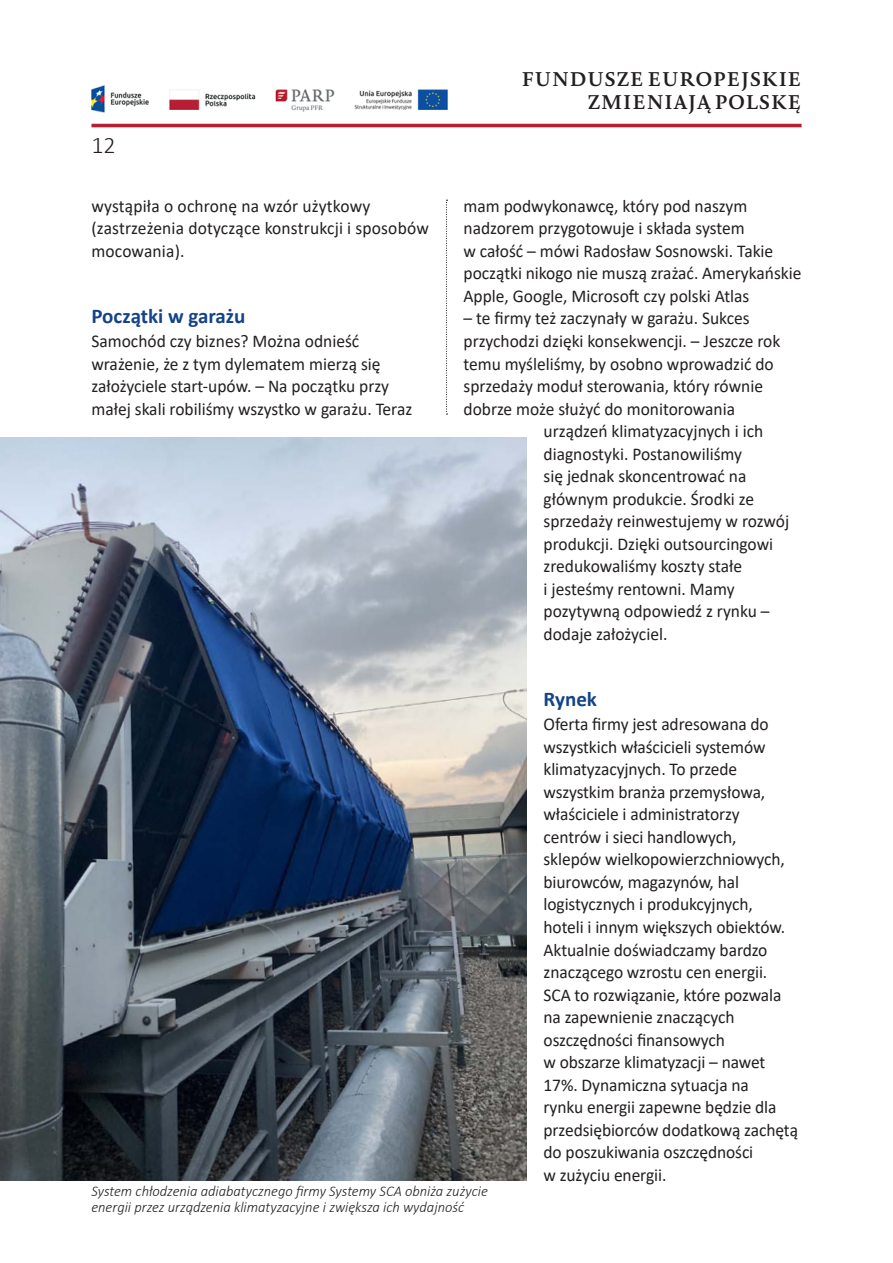
<style>
.page{position:relative;width:893px;height:1263px;background:#fff}
.page>*{position:absolute;margin:0;border:0;box-sizing:border-box;transform-origin:0 0}
.t1{font:300 24px "Calibri";color:#231f20}
.SRODTYTUL_ARTYKUL{font:700 21px "Calibri";color:#144387}
.t2{font:600 19.5px/23.4px "Novel Pro";letter-spacing:.01em;color:#231f20;text-align:right}
.SRODTYTUL_ARTYKUL-2{font:18px/22.5px "Calibri";letter-spacing:-.005em;color:#231f20}
.podpis_foto{font:italic 300 15px/16.5px "Calibri";color:#231f20}
</style>
<div class="page">
<hr style="left:91px;top:124px;width:710px;height:3px;background:#b41f32">
<img style="left:91px;top:85px;width:357px;height:28px">
<img style="left:0;top:437px;width:526px;height:744px">
<svg style="left:446px;top:200px;width:1px;height:215px"></svg>
<h1 class="t1" style="left:91px;top:130px;width:26px">12</h1>
<p class="SRODTYTUL_ARTYKUL-2" style="left:91px;top:194px;width:339px">wystąpiła o ochronę na wzór użytkowy (zastrzeżenia dotyczące konstrukcji i sposobów mocowania).</p>
<p class="SRODTYTUL_ARTYKUL" style="left:91px;top:301px;width:155px">Początki w garażu</p>
<p class="SRODTYTUL_ARTYKUL-2" style="left:91px;top:329px;width:322px">Samochód czy biznes? Można odnieść wrażenie, że z tym dylematem mierzą się założyciele start-upów. – Na początku przy małej skali robiliśmy wszystko w garażu. Teraz</p>
<p class="t2" style="left:521px;top:66px;width:282px">FUNDUSZE EUROPEJSKIE<br>ZMIENIAJĄ POLSKĘ</p>
<p class="SRODTYTUL_ARTYKUL-2" style="left:463px;top:194px;width:339px">mam podwykonawcę, który pod naszym nadzorem przygotowuje i składa system<br>w całość – mówi Radosław Sosnowski. Takie początki nikogo nie muszą zrażać. Amerykańskie Apple, Google, Microsoft czy polski Atlas</p>
<p class="SRODTYTUL_ARTYKUL-2" style="left:463px;top:307px;width:288px">– te firmy też zaczynały w garażu. Sukces</p>
<p class="SRODTYTUL_ARTYKUL-2" style="left:463px;top:329px;width:318px">przychodzi dzięki konsekwencji. – Jeszcze rok</p>
<p class="SRODTYTUL_ARTYKUL-2" style="left:463px;top:352px;width:312px">temu myśleliśmy, by osobno wprowadzić do</p>
<p class="SRODTYTUL_ARTYKUL-2" style="left:463px;top:374px;width:301px">sprzedaży moduł sterowania, który równie</p>
<p class="SRODTYTUL_ARTYKUL-2" style="left:463px;top:397px;width:273px">dobrze może służyć do monitorowania</p>
<p class="SRODTYTUL_ARTYKUL-2" style="left:544px;top:419px;width:221px">urządzeń klimatyzacyjnych i ich</p>
<p class="SRODTYTUL_ARTYKUL-2" style="left:544px;top:442px;width:200px">diagnostyki. Postanowiliśmy</p>
<p class="SRODTYTUL_ARTYKUL-2" style="left:544px;top:464px;width:204px">się jednak skoncentrować na</p>
<p class="SRODTYTUL_ARTYKUL-2" style="left:544px;top:487px;width:212px">głównym produkcie. Środki ze</p>
<p class="SRODTYTUL_ARTYKUL-2" style="left:544px;top:510px;width:247px">sprzedaży reinwestujemy w rozwój</p>
<p class="SRODTYTUL_ARTYKUL-2" style="left:544px;top:532px;width:231px">produkcji. Dzięki outsourcingowi</p>
<p class="SRODTYTUL_ARTYKUL-2" style="left:544px;top:555px;width:200px">zredukowaliśmy koszty stałe</p>
<p class="SRODTYTUL_ARTYKUL-2" style="left:544px;top:577px;width:193px">i jesteśmy rentowni. Mamy</p>
<p class="SRODTYTUL_ARTYKUL-2" style="left:544px;top:600px;width:228px">pozytywną odpowiedź z rynku –</p>
<p class="SRODTYTUL_ARTYKUL-2" style="left:544px;top:622px;width:125px">dodaje założyciel.</p>
<p class="podpis_foto" style="left:91px;top:1182px;width:398px">System chłodzenia adiabatycznego firmy Systemy SCA obniża zużycie energii przez urządzenia klimatyzacyjne i zwiększa ich wydajność</p>
<p class="SRODTYTUL_ARTYKUL" style="left:544px;top:684px;width:55px">Rynek</p>
<p class="SRODTYTUL_ARTYKUL-2" style="left:544px;top:712px;width:256px">Oferta firmy jest adresowana do wszystkich właścicieli systemów klimatyzacyjnych. To przede wszystkim branża przemysłowa, właściciele i administratorzy centrów i sieci handlowych, sklepów wielkopowierzchniowych, biurowców, magazynów, hal logistycznych i produkcyjnych,<br>hoteli i innym większych obiektów.<br>Aktualnie doświadczamy bardzo znaczącego wzrostu cen energii.<br>SCA to rozwiązanie, które pozwala na zapewnienie znaczących oszczędności finansowych<br>w obszarze klimatyzacji – nawet<br>17%. Dynamiczna sytuacja na<br>rynku energii zapewne będzie dla przedsiębiorców dodatkową zachętą do poszukiwania oszczędności<br>w zużyciu energii.</p>
</div>
